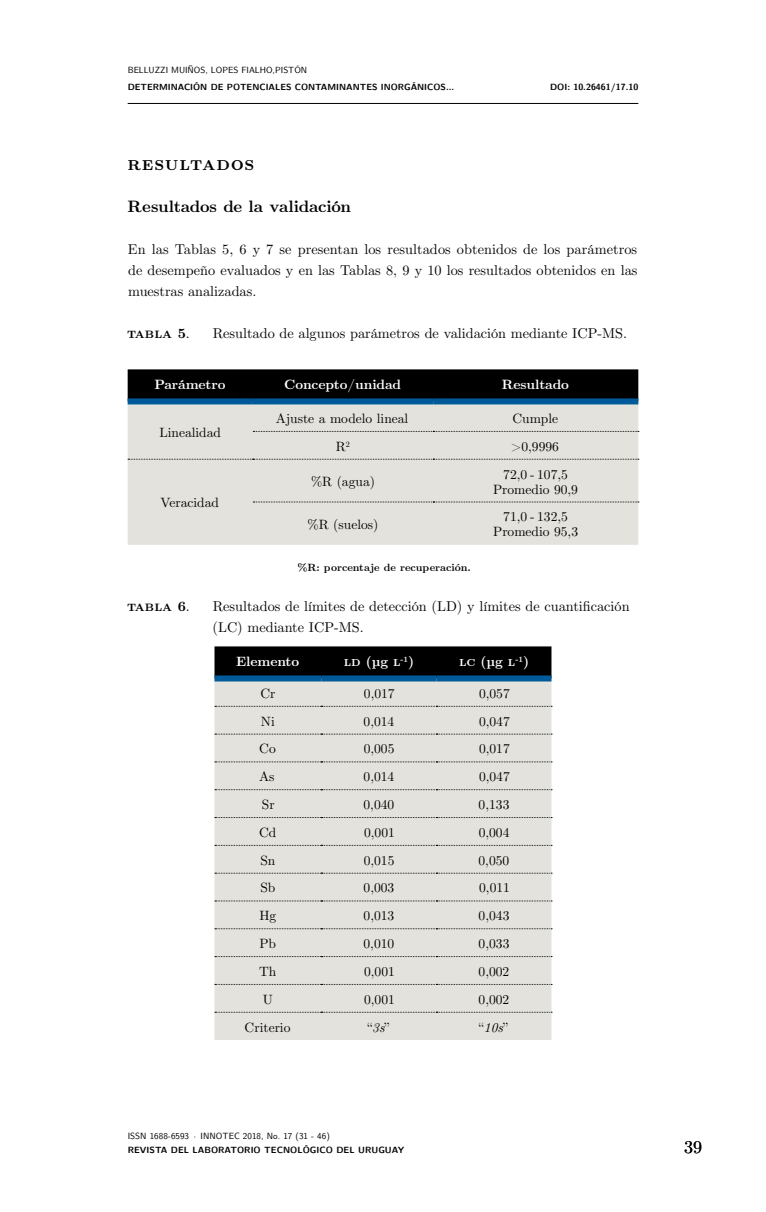
<style>
.page{position:relative;width:766px;height:1212px;background:#fff}
.page>*{position:absolute;margin:0;border:0;box-sizing:border-box;transform-origin:0 0}
._04_SUBT_TULO_1{font:700 19.2px "CMU Serif";letter-spacing:.03em;color:#000}
.t1{font:18px "CMU Serif";color:#000}
._05_SUBT_TULO_2{font:700 16.5px "CMU Serif";color:#000}
._01_TEXTO_PRIMER{font:14.25px/21px "CMU Serif";color:#000;text-align:justify}
._17_CUADRO_T_TULO{font:14.25px/21px "CMU Serif";color:#000}
._17_CUADRO_T_TULO-2{font:700 14.25px "CMU Serif";color:#000}
._18_CUADRO_TEXTO{font:13.5px "CMU Serif";color:#000}
._18_CUADRO_CABEZALES{font:700 13.5px "CMU Serif";letter-spacing:-.005em;color:#fff}
._18_CUADRO_TEXTO-2{font:italic 13.5px "CMU Serif";color:#000}
._15_GR_FICO_REFERENC{font:700 10.5px "CMU Serif";letter-spacing:.015em;color:#000}
.t2{font:700 9px "CMU Sans Serif";letter-spacing:.005em;color:#000}
.t3{font:9px "CMU Sans Serif";letter-spacing:.005em;color:#000}
.t4{font:8.85px "CMU Sans Serif Bold SC990";color:#000}
.t5{font:8.85px "CMU Sans Serif SC990";color:#000}
.s1{font-size:9px}
.s2{font-family:"CMU Sans Serif";font-weight:700;font-size:9px}
.s3{font-weight:400}
.s4{font-style:italic}
.s5{font-style:normal}
</style>
<div class="page">
<hr style="left:128px;top:103px;width:510px;height:1px;background:#000">
<div style="left:128px;top:369px;width:510px;height:29px;background:#000"></div>
<div style="left:128px;top:404px;width:510px;height:141px;background:#e3e2dc"></div>
<svg style="left:253px;top:431px;width:385px;height:1px"></svg>
<svg style="left:128px;top:459px;width:510px;height:1px"></svg>
<svg style="left:253px;top:502px;width:385px;height:1px"></svg>
<div style="left:128px;top:398px;width:125px;height:6px;background:#005a9a"></div>
<div style="left:253px;top:398px;width:180px;height:6px;background:#005a9a"></div>
<div style="left:433px;top:398px;width:205px;height:6px;background:#005a9a"></div>
<div style="left:214px;top:646px;width:337px;height:29px;background:#000"></div>
<div style="left:214px;top:681px;width:337px;height:359px;background:#e3e2dc"></div>
<svg style="left:215px;top:706px;width:337px;height:1px"></svg>
<svg style="left:215px;top:734px;width:337px;height:1px"></svg>
<svg style="left:215px;top:761px;width:337px;height:1px"></svg>
<svg style="left:215px;top:789px;width:337px;height:1px"></svg>
<svg style="left:215px;top:817px;width:337px;height:1px"></svg>
<svg style="left:215px;top:845px;width:337px;height:1px"></svg>
<svg style="left:215px;top:873px;width:337px;height:1px"></svg>
<svg style="left:215px;top:900px;width:337px;height:1px"></svg>
<svg style="left:215px;top:928px;width:337px;height:1px"></svg>
<svg style="left:215px;top:956px;width:337px;height:1px"></svg>
<svg style="left:215px;top:984px;width:337px;height:1px"></svg>
<svg style="left:215px;top:1012px;width:337px;height:1px"></svg>
<div style="left:214px;top:675px;width:107px;height:6px;background:#005a9a"></div>
<div style="left:321px;top:675px;width:115px;height:6px;background:#005a9a"></div>
<div style="left:436px;top:675px;width:115px;height:6px;background:#005a9a"></div>
<p class="t5" style="left:128px;top:63px;width:181px"><span class="s1">B</span>ELLUZZI <span class="s1">M</span>UIÑOS<span class="s1">, L</span>OPES <span class="s1">F</span>IALHO<span class="s1">,</span>PISTÓN</p>
<p class="t4" style="left:128px;top:79px;width:328px"><span class="s1">D</span>ETERMINACIÓN DE POTENCIALES CONTAMINANTES INORGÁNICOS<span class="s2">...</span></p>
<p class="t2" style="left:550px;top:79px;width:90px">DOI: 10.26461/17.10</p>
<p class="_04_SUBT_TULO_1" style="left:127px;top:148px;width:129px">Resultados</p>
<p class="_05_SUBT_TULO_2" style="left:127px;top:193px;width:225px">Resultados de la validación</p>
<p class="_01_TEXTO_PRIMER" style="left:128px;top:238px;width:511px">En las Tablas 5, 6 y 7 se presentan los resultados obtenidos de los parámetros de desempeño evaluados y en las Tablas 8, 9 y 10 los resultados obtenidos en las muestras analizadas.</p>
<p class="_17_CUADRO_T_TULO-2" style="left:127px;top:322px;width:64px">Tabla 5<span class="s3">.</span></p>
<p class="_17_CUADRO_T_TULO" style="left:213px;top:322px;width:415px">Resultado de algunos parámetros de validación mediante ICP-MS.</p>
<p class="_18_CUADRO_CABEZALES" style="left:154px;top:374px;width:73px">Parámetro</p>
<p class="_18_CUADRO_CABEZALES" style="left:284px;top:374px;width:118px">Concepto/unidad</p>
<p class="_18_CUADRO_CABEZALES" style="left:502px;top:374px;width:69px">Resultado</p>
<p class="_18_CUADRO_TEXTO" style="left:159px;top:422px;width:63px">Linealidad</p>
<p class="_18_CUADRO_TEXTO" style="left:276px;top:408px;width:134px">Ajuste a modelo lineal</p>
<p class="_18_CUADRO_TEXTO" style="left:512px;top:408px;width:47px">Cumple</p>
<p class="_18_CUADRO_TEXTO" style="left:336px;top:436px;width:15px">R<sup>2</sup></p>
<p class="_18_CUADRO_TEXTO" style="left:510px;top:436px;width:49px">&gt;0,9996</p>
<p class="_18_CUADRO_TEXTO" style="left:160px;top:493px;width:60px">Veracidad</p>
<p class="_18_CUADRO_TEXTO" style="left:311px;top:471px;width:65px">%R (agua)</p>
<p class="_18_CUADRO_TEXTO" style="left:307px;top:514px;width:72px">%R (suelos)</p>
<p class="_15_GR_FICO_REFERENC" style="left:297px;top:559px;width:175px">%R: porcentaje de recuperación.</p>
<p class="_18_CUADRO_TEXTO" style="left:503px;top:464px;width:66px">72,0 - 107,5</p>
<p class="_18_CUADRO_TEXTO" style="left:493px;top:479px;width:86px">Promedio 90,9</p>
<p class="_18_CUADRO_TEXTO" style="left:503px;top:506px;width:66px">71,0 - 132,5</p>
<p class="_18_CUADRO_TEXTO" style="left:493px;top:521px;width:86px">Promedio 95,3</p>
<p class="_17_CUADRO_T_TULO-2" style="left:127px;top:595px;width:64px">Tabla 6<span class="s3">.</span></p>
<p class="_17_CUADRO_T_TULO" style="left:212px;top:595px;width:418px">Resultados de límites de detección (LD) y límites de cuantificación (LC) mediante ICP-MS.</p>
<p class="_18_CUADRO_CABEZALES" style="left:236px;top:651px;width:65px">Elemento</p>
<p class="_18_CUADRO_CABEZALES" style="left:344px;top:651px;width:72px">LD (µg L<sup>-1</sup>)</p>
<p class="_18_CUADRO_CABEZALES" style="left:459px;top:651px;width:71px">LC (µg L<sup>-1</sup>)</p>
<p class="_18_CUADRO_TEXTO" style="left:260px;top:683px;width:17px">Cr</p>
<p class="_18_CUADRO_TEXTO" style="left:364px;top:683px;width:32px">0,017</p>
<p class="_18_CUADRO_TEXTO" style="left:479px;top:683px;width:32px">0,057</p>
<p class="_18_CUADRO_TEXTO" style="left:261px;top:711px;width:15px">Ni</p>
<p class="_18_CUADRO_TEXTO" style="left:363px;top:711px;width:32px">0,014</p>
<p class="_18_CUADRO_TEXTO" style="left:479px;top:711px;width:32px">0,047</p>
<p class="_18_CUADRO_TEXTO" style="left:259px;top:739px;width:18px">Co</p>
<p class="_18_CUADRO_TEXTO" style="left:363px;top:739px;width:32px">0,005</p>
<p class="_18_CUADRO_TEXTO" style="left:479px;top:739px;width:32px">0,017</p>
<p class="_18_CUADRO_TEXTO" style="left:259px;top:766px;width:17px">As</p>
<p class="_18_CUADRO_TEXTO" style="left:363px;top:766px;width:32px">0,014</p>
<p class="_18_CUADRO_TEXTO" style="left:479px;top:766px;width:32px">0,047</p>
<p class="_18_CUADRO_TEXTO" style="left:262px;top:794px;width:14px">Sr</p>
<p class="_18_CUADRO_TEXTO" style="left:363px;top:794px;width:32px">0,040</p>
<p class="_18_CUADRO_TEXTO" style="left:478px;top:794px;width:32px">0,133</p>
<p class="_18_CUADRO_TEXTO" style="left:259px;top:822px;width:19px">Cd</p>
<p class="_18_CUADRO_TEXTO" style="left:364px;top:822px;width:32px">0,001</p>
<p class="_18_CUADRO_TEXTO" style="left:478px;top:822px;width:32px">0,004</p>
<p class="_18_CUADRO_TEXTO" style="left:260px;top:850px;width:16px">Sn</p>
<p class="_18_CUADRO_TEXTO" style="left:363px;top:850px;width:32px">0,015</p>
<p class="_18_CUADRO_TEXTO" style="left:478px;top:850px;width:32px">0,050</p>
<p class="_18_CUADRO_TEXTO" style="left:260px;top:878px;width:16px">Sb</p>
<p class="_18_CUADRO_TEXTO" style="left:363px;top:878px;width:32px">0,003</p>
<p class="_18_CUADRO_TEXTO" style="left:479px;top:878px;width:32px">0,011</p>
<p class="_18_CUADRO_TEXTO" style="left:259px;top:905px;width:18px">Hg</p>
<p class="_18_CUADRO_TEXTO" style="left:363px;top:905px;width:32px">0,013</p>
<p class="_18_CUADRO_TEXTO" style="left:478px;top:905px;width:32px">0,043</p>
<p class="_18_CUADRO_TEXTO" style="left:259px;top:933px;width:18px">Pb</p>
<p class="_18_CUADRO_TEXTO" style="left:363px;top:933px;width:32px">0,010</p>
<p class="_18_CUADRO_TEXTO" style="left:478px;top:933px;width:32px">0,033</p>
<p class="_18_CUADRO_TEXTO" style="left:259px;top:961px;width:19px">Th</p>
<p class="_18_CUADRO_TEXTO" style="left:364px;top:961px;width:32px">0,001</p>
<p class="_18_CUADRO_TEXTO" style="left:478px;top:961px;width:32px">0,002</p>
<p class="_18_CUADRO_TEXTO" style="left:263px;top:989px;width:12px">U</p>
<p class="_18_CUADRO_TEXTO" style="left:364px;top:989px;width:32px">0,001</p>
<p class="_18_CUADRO_TEXTO" style="left:478px;top:989px;width:32px">0,002</p>
<p class="_18_CUADRO_TEXTO" style="left:244px;top:1017px;width:47px">Criterio</p>
<p class="_18_CUADRO_TEXTO" style="left:367px;top:1017px;width:23px">“<span class="s4">3s</span>”</p>
<p class="_18_CUADRO_TEXTO-2" style="left:479px;top:1016px;width:30px"><span class="s5">“</span>10s<span class="s5">”</span></p>
<p class="t3" style="left:128px;top:1128px;width:204px">ISSN 1688-6593 · INNOTEC 2018, No. 17 (31 - 46)</p>
<p class="t2" style="left:128px;top:1142px;width:278px">REVISTA DEL LABORATORIO TECNOLÓGICO DEL URUGUAY</p>
<h2 class="t1" style="left:683px;top:1133px;width:20px">39</h2>
</div>
